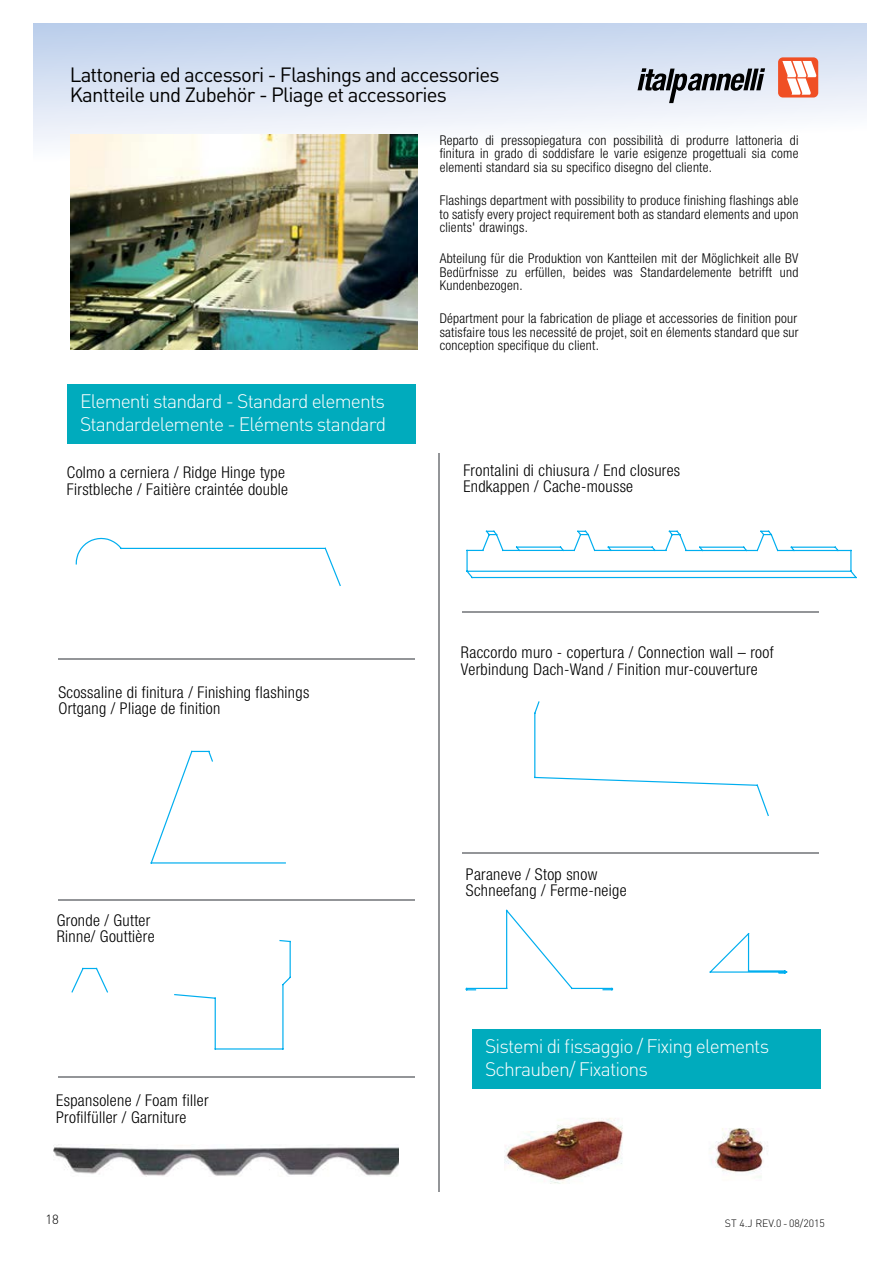
<style>
.page{position:relative;width:893px;height:1263px;background:#fff}
.page>*{position:absolute;margin:0;border:0;box-sizing:border-box;transform-origin:0 0}
.t1{font:20.4px/19.5px "DIN Pro";letter-spacing:-.04em;color:#000}
.t2{font:300 19.35px/23.1px "DIN Pro";letter-spacing:-.045em;color:#fff}
.t3{font:300 condensed 16.2px/16.2px "Helvetica Neue";letter-spacing:.02em;color:#000}
.t4{font:300 condensed 13.5px/13.5px "Helvetica Neue";letter-spacing:.02em;color:#000;text-align:justify}
.t5{font:300 13.05px "DIN Pro";color:#000}
.t6{font:300 10.5px "DIN Pro";color:#000}
</style>
<div class="page">
<div style="left:33px;top:23px;width:833px;height:160px;background:linear-gradient(to bottom,#c3d3ed,#fff)"></div>
<svg style="left:637px;top:68px;width:128px;height:35px;background:#989ca4"></svg>
<div style="left:778px;top:57px;width:40px;height:41px;background:#f04f24;border-radius:5px"></div>
<svg style="left:782px;top:61px;width:35px;height:34px"></svg>
<div style="left:68px;top:384px;width:348px;height:59px;background:#00abbd"></div>
<div style="left:473px;top:1029px;width:348px;height:59px;background:#00abbd"></div>
<img style="left:70px;top:134px;width:348px;height:216px">
<svg style="left:75px;top:537px;width:266px;height:49px"></svg>
<hr style="left:439px;top:454px;width:1px;height:738px;background:#939598">
<hr style="left:58px;top:658px;width:356px;height:1px;background:#939598">
<hr style="left:462px;top:611px;width:356px;height:2px;background:#939598">
<hr style="left:58px;top:899px;width:356px;height:1px;background:#939598">
<hr style="left:58px;top:1076px;width:356px;height:1px;background:#939598">
<hr style="left:462px;top:852px;width:356px;height:2px;background:#939598">
<svg style="left:466px;top:530px;width:391px;height:49px"></svg>
<svg style="left:150px;top:700px;width:619px;height:164px"></svg>
<svg style="left:71px;top:909px;width:716px;height:141px"></svg>
<img style="left:53px;top:1144px;width:345px;height:32px">
<img style="left:504px;top:1118px;width:119px;height:66px">
<img style="left:715px;top:1128px;width:50px;height:50px">
<h1 class="t1" style="left:70px;top:64px;width:431px">Lattoneria ed accessori - Flashings and accessories<br>Kantteile und Zubehör - Pliage et accessories</h1>
<p class="t4" style="left:440px;top:133px;width:360px">Reparto di pressopiegatura con possibilità di produrre lattoneria di finitura in grado di soddisfare le varie esigenze progettuali sia come elementi standard sia su specifico disegno del cliente.</p>
<p class="t4" style="left:440px;top:193px;width:360px">Flashings department with possibility to produce finishing flashings able to satisfy every project requirement both as standard elements and upon clients' drawings.</p>
<p class="t4" style="left:440px;top:251px;width:360px">Abteilung für die Produktion von Kantteilen mit der Möglichkeit alle BV Bedürfnisse zu erfüllen, beides was Standardelemente betrifft und Kundenbezogen.</p>
<h2 class="t2" style="left:80px;top:388px;width:308px">Elementi standard - Standard elements<br>Standardelemente - Eléments standard</h2>
<p class="t4" style="left:440px;top:312px;width:360px">Départment pour la fabrication de pliage et accessories de finition pour satisfaire tous les necessité de projet, soit en élements standard que sur conception specifique du client.</p>
<p class="t3" style="left:67px;top:464px;width:223px">Colmo a cerniera / Ridge Hinge type<br>Firstbleche / Faitière craintée double</p>
<p class="t3" style="left:463px;top:462px;width:218px">Frontalini di chiusura / End closures<br>Endkappen / Cache-mousse</p>
<p class="t3" style="left:58px;top:684px;width:252px">Scossaline di finitura / Finishing flashings<br>Ortgang / Pliage de finition</p>
<p class="t3" style="left:57px;top:912px;width:99px">Gronde / Gutter<br>Rinne/ Gouttière</p>
<p class="t3" style="left:56px;top:1092px;width:154px">Espansolene / Foam filler<br>Profilfüller / Garniture</p>
<p class="t3" style="left:461px;top:644px;width:314px">Raccordo muro - copertura / Connection wall – roof<br>Verbindung Dach-Wand / Finition mur-couverture</p>
<p class="t3" style="left:466px;top:865px;width:162px">Paraneve / Stop snow<br>Schneefang / Ferme-neige</p>
<h2 class="t2" style="left:485px;top:1033px;width:286px">Sistemi di fissaggio / Fixing elements<br>Schrauben/ Fixations</h2>
<p class="t5" style="left:45px;top:1210px;width:15px">18</p>
<p class="t6" style="left:725px;top:1216px;width:102px">ST 4.J REV.0 - 08/2015</p>
</div>
